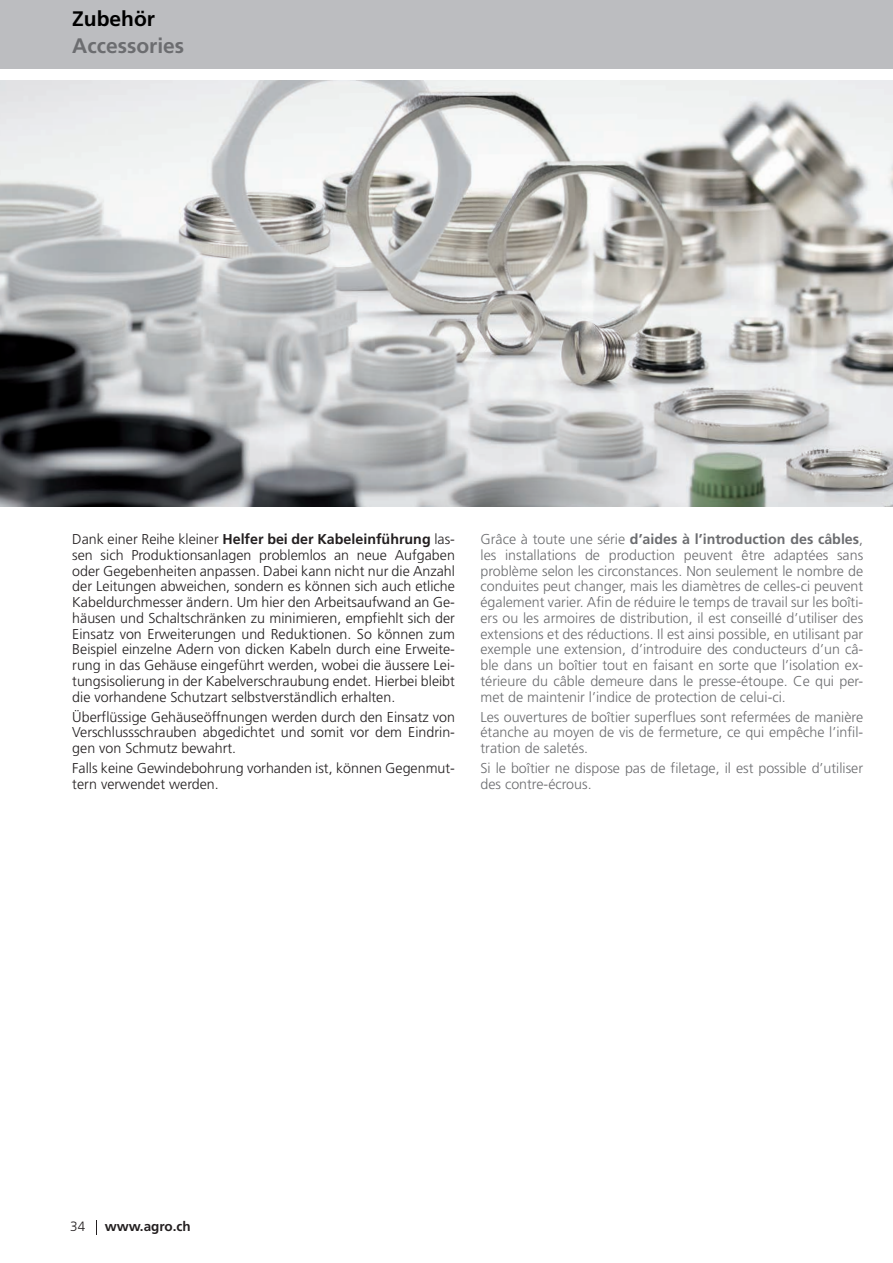
<style>
.page{position:relative;width:893px;height:1263px;background:#fff}
.page>*{position:absolute;margin:0;border:0;box-sizing:border-box;transform-origin:0 0}
.t1{font:700 21px "Frutiger LT Std";color:#6c6d70}
.t2{font:700 21px "Frutiger LT Std";color:#000}
.t3{font:300 14.25px/15.8px "Frutiger LT Std";color:#6c6d70;text-align:justify}
.t4{font:300 14.25px/15.8px "Frutiger LT Std";color:#231f20;text-align:justify}
.t5{font:700 13.5px "Frutiger LT Std";color:#231f20}
.t6{font:300 13.5px "Frutiger LT Std";color:#231f20}
.s1{font-weight:700}
</style>
<div class="page">
<svg style="left:96px;top:1220px;width:1px;height:14px"></svg>
<div style="left:0;top:0;width:893px;height:68px;background:#bcbdc0"></div>
<img style="left:0;top:81px;width:893px;height:426px">
<h1 class="t2" style="left:72px;top:6px;width:84px">Zubehör</h1>
<h1 class="t1" style="left:72px;top:34px;width:113px">Accessories</h1>
<p class="t4" style="left:72px;top:531px;width:384px">Dank einer Reihe kleiner <span class="s1">Helfer bei der Kabeleinführung</span> las&shy;sen sich Produktionsanlagen problemlos an neue Aufgaben oder Gegebenheiten anpassen. Dabei kann nicht nur die Anzahl der Leitungen abweichen, sondern es können sich auch etliche Kabeldurchmesser ändern. Um hier den Arbeitsaufwand an Ge&shy;häusen und Schaltschränken zu minimieren, empfiehlt sich der Einsatz von Erweiterungen und Reduktionen. So können zum Beispiel einzelne Adern von dicken Kabeln durch eine Erweite&shy;rung in das Gehäuse eingeführt werden, wobei die äussere Lei&shy;tungsisolierung in der Kabelverschraubung endet. Hierbei bleibt die vorhandene Schutzart selbstverständlich erhalten.</p>
<p class="t4" style="left:72px;top:709px;width:384px">Überflüssige Gehäuseöffnungen werden durch den Einsatz von Verschlussschrauben abgedichtet und somit vor dem Eindrin&shy;gen von Schmutz bewahrt.</p>
<p class="t4" style="left:72px;top:760px;width:384px">Falls keine Gewindebohrung vorhanden ist, können Gegenmut&shy;tern verwendet werden.</p>
<p class="t3" style="left:480px;top:531px;width:384px">Grâce à toute une série <span class="s1">d’aides à l’introduction des câbles</span>, les installations de production peuvent être adaptées sans problème selon les circonstances. Non seulement le nombre de conduites peut changer, mais les diamètres de celles-ci peuvent également varier. Afin de réduire le temps de travail sur les boîti&shy;ers ou les armoires de distribution, il est conseillé d’utiliser des extensions et des réductions. Il est ainsi possible, en utilisant par exemple une extension, d’introduire des conducteurs d’un câ&shy;ble dans un boîtier tout en faisant en sorte que l’isolation ex&shy;térieure du câble demeure dans le presse-étoupe. Ce qui per&shy;met de maintenir l’indice de protection de celui-ci.</p>
<p class="t3" style="left:480px;top:709px;width:384px">Les ouvertures de boîtier superflues sont refermées de manière étanche au moyen de vis de fermeture, ce qui empêche l’infil&shy;tration de saletés.</p>
<p class="t3" style="left:480px;top:760px;width:384px">Si le boîtier ne dispose pas de filetage, il est possible d’utiliser des contre-écrous.</p>
<p class="t6" style="left:70px;top:1219px;width:17px">34</p>
<p class="t5" style="left:105px;top:1219px;width:88px">www.agro.ch</p>
</div>
